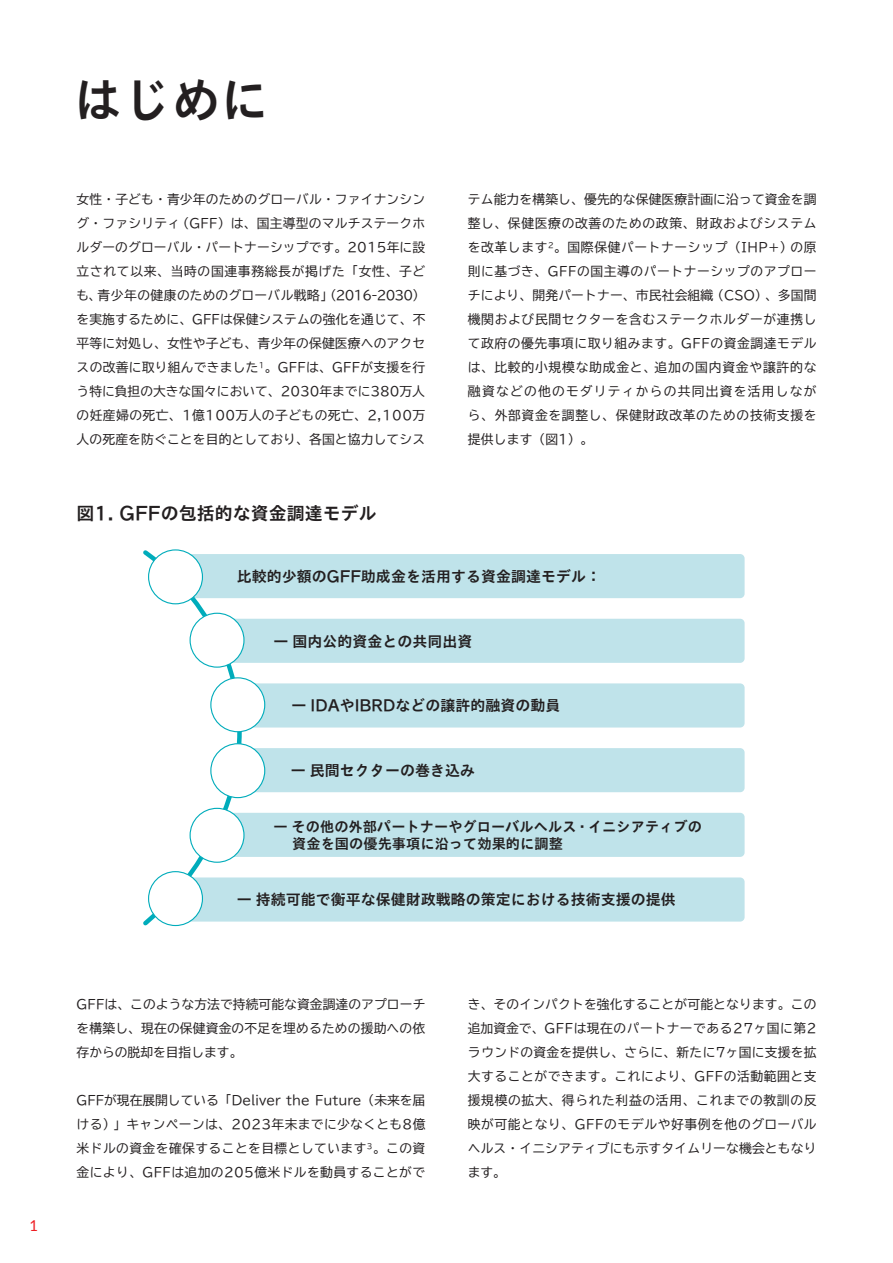
<style>
.page{position:relative;width:893px;height:1263px;background:#fff}
.page>*{position:absolute;margin:0;border:0;box-sizing:border-box;transform-origin:0 0}
.t1{font:48px "TB Go Std B";color:#231f20}
.t2{font:18px "TB Go Std B";color:#231f20}
.t3{font:15px "TB Go Std B";color:#231f20}
.t4{font:15px "Lato";color:#ee1d23}
.t5{font:14.25px/16.5px "TB Go Std B";color:#231f20}
.t6{font:12.75px/24px "TBUD Go Std";letter-spacing:.035em;color:#231f20;text-align:justify}
</style>
<div class="page">
<div style="left:172px;top:554px;width:573px;height:44px;background:#bfe3ea;border-radius:4px"></div>
<div style="left:212px;top:619px;width:533px;height:44px;background:#bfe3ea;border-radius:4px"></div>
<div style="left:237px;top:683px;width:508px;height:44px;background:#bfe3ea;border-radius:4px"></div>
<div style="left:237px;top:748px;width:508px;height:44px;background:#bfe3ea;border-radius:4px"></div>
<div style="left:212px;top:813px;width:533px;height:44px;background:#bfe3ea;border-radius:4px"></div>
<div style="left:172px;top:877px;width:573px;height:44px;background:#bfe3ea;border-radius:4px"></div>
<svg style="left:143px;top:550px;width:101px;height:377px"></svg>
<div style="left:149px;top:550px;width:53px;height:54px;background:#fff;border-radius:50%"></div>
<div style="left:148px;top:549px;width:55px;height:55px;border:1px solid #00acbb;border-radius:50%"></div>
<div style="left:190px;top:613px;width:54px;height:54px;background:#fff;border-radius:50%"></div>
<div style="left:190px;top:613px;width:55px;height:55px;border:1px solid #00acbb;border-radius:50%"></div>
<div style="left:211px;top:678px;width:54px;height:54px;background:#fff;border-radius:50%"></div>
<div style="left:210px;top:677px;width:55px;height:55px;border:1px solid #00acbb;border-radius:50%"></div>
<div style="left:211px;top:744px;width:54px;height:54px;background:#fff;border-radius:50%"></div>
<div style="left:210px;top:743px;width:55px;height:55px;border:1px solid #00acbb;border-radius:50%"></div>
<div style="left:190px;top:808px;width:54px;height:54px;background:#fff;border-radius:50%"></div>
<div style="left:190px;top:808px;width:55px;height:55px;border:1px solid #00acbb;border-radius:50%"></div>
<div style="left:149px;top:872px;width:53px;height:53px;background:#fff;border-radius:50%"></div>
<div style="left:148px;top:871px;width:55px;height:55px;border:1px solid #00acbb;border-radius:50%"></div>
<p class="t4" style="left:29px;top:1217px;width:10px">1</p>
<h1 class="t1" style="left:74px;top:59px;width:196px">はじめに</h1>
<p class="t6" style="left:77px;top:187px;width:350px">女性・子ども・青少年のためのグローバル・ファイナンシング・ファシリティ（GFF）は、国主導型のマルチステークホルダーのグローバル・パートナーシップです。2015年に設立されて以来、当時の国連事務総長が掲げた「女性、子ども、青少年の健康のためのグローバル戦略」（2016-2030）を実施するために、GFFは保健システムの強化を通じて、不平等に対処し、女性や子ども、青少年の保健医療へのアクセスの改善に取り組んできました<sup>1</sup>。GFFは、GFFが支援を行う特に負担の大きな国々において、2030年までに380万人の妊産婦の死亡、1億100万人の子どもの死亡、2,100万人の死産を防ぐことを目的としており、各国と協力してシス</p>
<p class="t6" style="left:468px;top:187px;width:350px">テム能力を構築し、優先的な保健医療計画に沿って資金を調整し、保健医療の改善のための政策、財政およびシステムを改革します<sup>2</sup>。国際保健パートナーシップ（IHP+）の原則に基づき、GFFの国主導のパートナーシップのアプローチにより、開発パートナー、市民社会組織（CSO）、多国間機関および民間セクターを含むステークホルダーが連携して政府の優先事項に取り組みます。GFFの資金調達モデルは、比較的小規模な助成金と、追加の国内資金や譲許的な融資などの他のモダリティからの共同出資を活用しながら、外部資金を調整し、保健財政改革のための技術支援を提供します（図1）。</p>
<h2 class="t2" style="left:77px;top:498px;width:302px">図1. GFFの包括的な資金調達モデル</h2>
<p class="t3" style="left:237px;top:563px;width:366px">比較的少額のGFF助成金を活用する資金調達モデル：</p>
<p class="t3" style="left:274px;top:629px;width:201px">― 国内公的資金との共同出資</p>
<p class="t3" style="left:292px;top:693px;width:270px">― IDAやIBRDなどの譲許的融資の動員</p>
<p class="t3" style="left:291px;top:757px;width:186px">― 民間セクターの巻き込み</p>
<p class="t5" style="left:292px;top:819px;width:411px;text-indent:-19px">― その他の外部パートナーやグローバルヘルス・イニシアティブの資金を国の優先事項に沿って効果的に調整</p>
<p class="t3" style="left:237px;top:886px;width:441px">― 持続可能で衡平な保健財政戦略の策定における技術支援の提供</p>
<p class="t6" style="left:77px;top:992px;width:350px">GFFは、このような方法で持続可能な資金調達のアプローチを構築し、現在の保健資金の不足を埋めるための援助への依存からの脱却を目指します。</p>
<p class="t6" style="left:77px;top:1088px;width:350px">GFFが現在展開している「Deliver the Future（未来を届ける）」キャンペーンは、2023年末までに少なくとも8億米ドルの資金を確保することを目標としています<sup>3</sup>。この資金により、GFFは追加の205億米ドルを動員することがで</p>
<p class="t6" style="left:468px;top:992px;width:350px">き、そのインパクトを強化することが可能となります。この追加資金で、GFFは現在のパートナーである27ヶ国に第2ラウンドの資金を提供し、さらに、新たに7ヶ国に支援を拡大することができます。これにより、GFFの活動範囲と支援規模の拡大、得られた利益の活用、これまでの教訓の反映が可能となり、GFFのモデルや好事例を他のグローバルヘルス・イニシアティブにも示すタイムリーな機会ともなります。</p>
</div>
